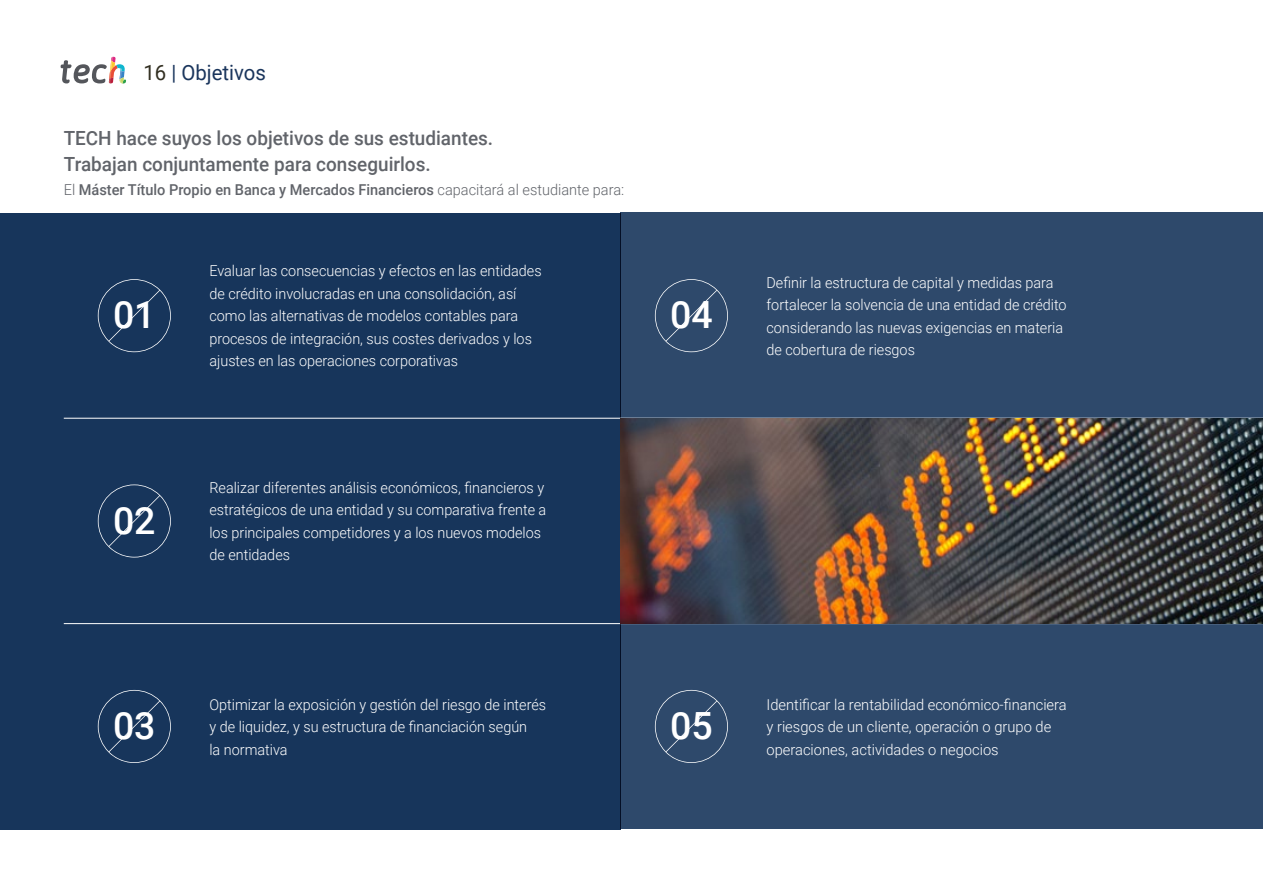
<style>
.page{position:relative;width:1263px;height:893px;background:#fff}
.page>*{position:absolute;margin:0;border:0;box-sizing:border-box;transform-origin:0 0}
.t1{font:500 37.5px "Roboto";color:#fff}
.t2{font:21px "Roboto";color:#1a355c}
.t3{font:500 19.5px/25.5px "Roboto";color:#61646a}
.t4{font:300 15px/22.5px "Roboto";color:#fff;scale:.96 1}
.t5{font:300 15px/22.5px "Roboto";color:#fff}
.t6{font:500 15px "Roboto";color:#61646a}
.s1{color:#312e20}
.s2{font-weight:300}
</style>
<div class="page">
<svg style="left:61px;top:57px;width:65px;height:27px"></svg>
<div style="left:0;top:213px;width:621px;height:616px;background:#17355b"></div>
<div style="left:621px;top:213px;width:642px;height:616px;background:#2e496b"></div>
<svg style="left:98px;top:279px;width:73px;height:73px"></svg>
<svg style="left:98px;top:690px;width:73px;height:73px"></svg>
<svg style="left:98px;top:484px;width:73px;height:73px"></svg>
<svg style="left:655px;top:279px;width:73px;height:73px"></svg>
<svg style="left:655px;top:690px;width:73px;height:73px"></svg>
<hr style="left:64px;top:418px;width:1199px;height:1px;background:#fff">
<hr style="left:64px;top:623px;width:1199px;height:1px;background:#fff">
<img style="left:621px;top:418px;width:642px;height:205px">
<h2 class="t2" style="left:144px;top:57px;width:124px"><span class="s1">16</span> | Objetivos</h2>
<h3 class="t3" style="left:64px;top:125px;width:431px">TECH hace suyos los objetivos de sus estudiantes.<br>Trabajan conjuntamente para conseguirlos.</h3>
<p class="t6" style="left:64px;top:179px;width:562px"><span class="s2">El</span> Máster Título Propio en Banca y Mercados Financieros <span class="s2">capacitará al estudiante para:</span></p>
<h1 class="t1" style="left:113px;top:289px;width:44px">01</h1>
<h1 class="t1" style="left:113px;top:494px;width:44px">02</h1>
<p class="t4" style="left:209px;top:259px;width:348px">Evaluar las consecuencias y efectos en las entidades de crédito involucradas en una consolidación, así como las alternativas de modelos contables para procesos de integración, sus costes derivados y los ajustes en las operaciones corporativas</p>
<p class="t4" style="left:209px;top:476px;width:352px">Realizar diferentes análisis económicos, financieros y estratégicos de una entidad y su comparativa frente a los principales competidores y a los nuevos modelos de entidades</p>
<h1 class="t1" style="left:670px;top:289px;width:44px">04</h1>
<h1 class="t1" style="left:113px;top:699px;width:44px">03</h1>
<p class="t4" style="left:209px;top:692px;width:352px">Optimizar la exposición y gestión del riesgo de interés y de liquidez, y su estructura de financiación según<br>la normativa</p>
<h1 class="t1" style="left:670px;top:699px;width:44px">05</h1>
<p class="t4" style="left:766px;top:270px;width:314px">Definir la estructura de capital y medidas para fortalecer la solvencia de una entidad de crédito considerando las nuevas exigencias en materia de cobertura de riesgos</p>
<p class="t5" style="left:766px;top:692px;width:302px">Identificar la rentabilidad económico-financiera y riesgos de un cliente, operación o grupo de operaciones, actividades o negocios</p>
</div>
